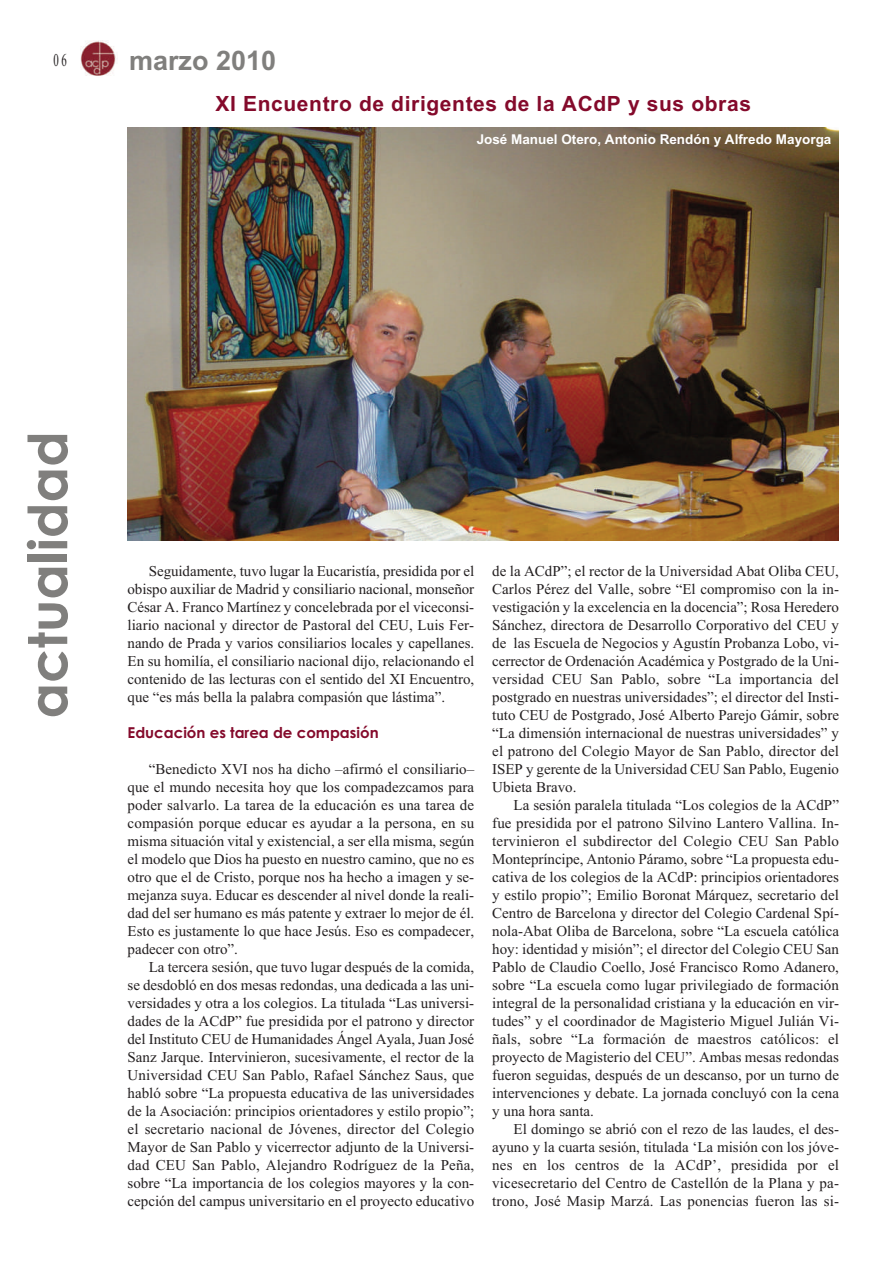
<style>
.page{position:relative;width:893px;height:1263px;background:#fff}
.page>*{position:absolute;margin:0;border:0;box-sizing:border-box;transform-origin:0 0}
.t1{font:700 54px "Century Gothic";color:#807f7d}
.t2{font:700 27px "Arial";color:#807f7d}
.t3{font:700 21px "Arial";letter-spacing:.03em;color:#840a2b}
.t4{font:18px "Times New Roman";color:#231f20;scale:.6 1}
.t5{font:15px/18px "Times New Roman";color:#231f20;text-align:justify}
.t6{font:700 15px "Century Gothic";color:#840a2b}
.t7{font:700 13.5px "Arial";color:#fff}
</style>
<div class="page">
<img style="left:80px;top:41px;width:36px;height:35px">
<img style="left:128px;top:128px;width:711px;height:412px">
<p class="t4" style="left:53px;top:50px;width:24px">06</p>
<h2 class="t2" style="left:129px;top:44px;width:149px">marzo 2010</h2>
<h3 class="t3" style="left:215px;top:91px;width:537px">XI Encuentro de dirigentes de la ACdP y sus obras</h3>
<p class="t7" style="left:477px;top:131px;width:356px">José Manuel Otero, Antonio Rendón y Alfredo Mayorga</p>
<h1 class="t1" style="left:17px;top:718px;width:289px;rotate:-90deg">actualidad</h1>
<p class="t5" style="left:128px;top:562px;width:348px;text-indent:21px">Seguidamente, tuvo lugar la Eucaristía, presidida por el obispo auxiliar de Madrid y consiliario nacional, monseñor César A. Franco Martínez y concelebrada por el viceconsi&shy;liario nacional y director de Pastoral del CEU, Luis Fer&shy;nando de Prada y varios consiliarios locales y capellanes.<br>En su homilía, el consiliario nacional dijo, relacionando el contenido de las lecturas con el sentido del XI Encuentro, que “es más bella la palabra compasión que lástima”.</p>
<p class="t6" style="left:128px;top:724px;width:253px">Educación es tarea de compasión</p>
<p class="t5" style="left:128px;top:760px;width:348px;text-indent:21px">“Benedicto XVI nos ha dicho –afirmó el consiliario– que el mundo necesita hoy que los compadezcamos para poder salvarlo. La tarea de la educación es una tarea de compasión porque educar es ayudar a la persona, en su misma situación vital y existencial, a ser ella misma, según el modelo que Dios ha puesto en nuestro camino, que no es otro que el de Cristo, porque nos ha hecho a imagen y se&shy;mejanza suya. Educar es descender al nivel donde la reali&shy;dad del ser humano es más patente y extraer lo mejor de él.<br>Esto es justamente lo que hace Jesús. Eso es compadecer, padecer con otro”.</p>
<p class="t5" style="left:128px;top:958px;width:348px;text-indent:21px">La tercera sesión, que tuvo lugar después de la comida, se desdobló en dos mesas redondas, una dedicada a las uni&shy;versidades y otra a los colegios. La titulada “Las universi&shy;dades de la ACdP” fue presidida por el patrono y director del Instituto CEU de Humanidades Ángel Ayala, Juan José Sanz Jarque. Intervinieron, sucesivamente, el rector de la Universidad CEU San Pablo, Rafael Sánchez Saus, que habló sobre “La propuesta educativa de las universidades de la Asociación: principios orientadores y estilo propio”; el secretario nacional de Jóvenes, director del Colegio Mayor de San Pablo y vicerrector adjunto de la Universi&shy;dad CEU San Pablo, Alejandro Rodríguez de la Peña, sobre “La importancia de los colegios mayores y la con&shy;cepción del campus universitario en el proyecto educativo</p>
<p class="t5" style="left:492px;top:562px;width:348px">de la ACdP”; el rector de la Universidad Abat Oliba CEU, Carlos Pérez del Valle, sobre “El compromiso con la in&shy;vestigación y la excelencia en la docencia”; Rosa Heredero Sánchez, directora de Desarrollo Corporativo del CEU y de las Escuela de Negocios y Agustín Probanza Lobo, vi&shy;cerrector de Ordenación Académica y Postgrado de la Uni&shy;versidad CEU San Pablo, sobre “La importancia del postgrado en nuestras universidades”; el director del Insti&shy;tuto CEU de Postgrado, José Alberto Parejo Gámir, sobre “La dimensión internacional de nuestras universidades” y el patrono del Colegio Mayor de San Pablo, director del ISEP y gerente de la Universidad CEU San Pablo, Eugenio Ubieta Bravo.</p>
<p class="t5" style="left:492px;top:796px;width:348px;text-indent:21px">La sesión paralela titulada “Los colegios de la ACdP” fue presidida por el patrono Silvino Lantero Vallina. In&shy;tervinieron el subdirector del Colegio CEU San Pablo Montepríncipe, Antonio Páramo, sobre “La propuesta edu&shy;cativa de los colegios de la ACdP: principios orientadores y estilo propio”; Emilio Boronat Márquez, secretario del Centro de Barcelona y director del Colegio Cardenal Spí&shy;nola-Abat Oliba de Barcelona, sobre “La escuela católica hoy: identidad y misión”; el director del Colegio CEU San Pablo de Claudio Coello, José Francisco Romo Adanero, sobre “La escuela como lugar privilegiado de formación integral de la personalidad cristiana y la educación en vir&shy;tudes” y el coordinador de Magisterio Miguel Julián Vi&shy;ñals, sobre “La formación de maestros católicos: el proyecto de Magisterio del CEU”. Ambas mesas redondas fueron seguidas, después de un descanso, por un turno de intervenciones y debate. La jornada concluyó con la cena y una hora santa.</p>
<p class="t5" style="left:492px;top:1120px;width:348px;text-indent:21px">El domingo se abrió con el rezo de las laudes, el des&shy;ayuno y la cuarta sesión, titulada ‘La misión con los jóve&shy;nes en los centros de la ACdP’, presidida por el vicesecretario del Centro de Castellón de la Plana y pa&shy;trono, José Masip Marzá. Las ponencias fueron las si-</p>
</div>
